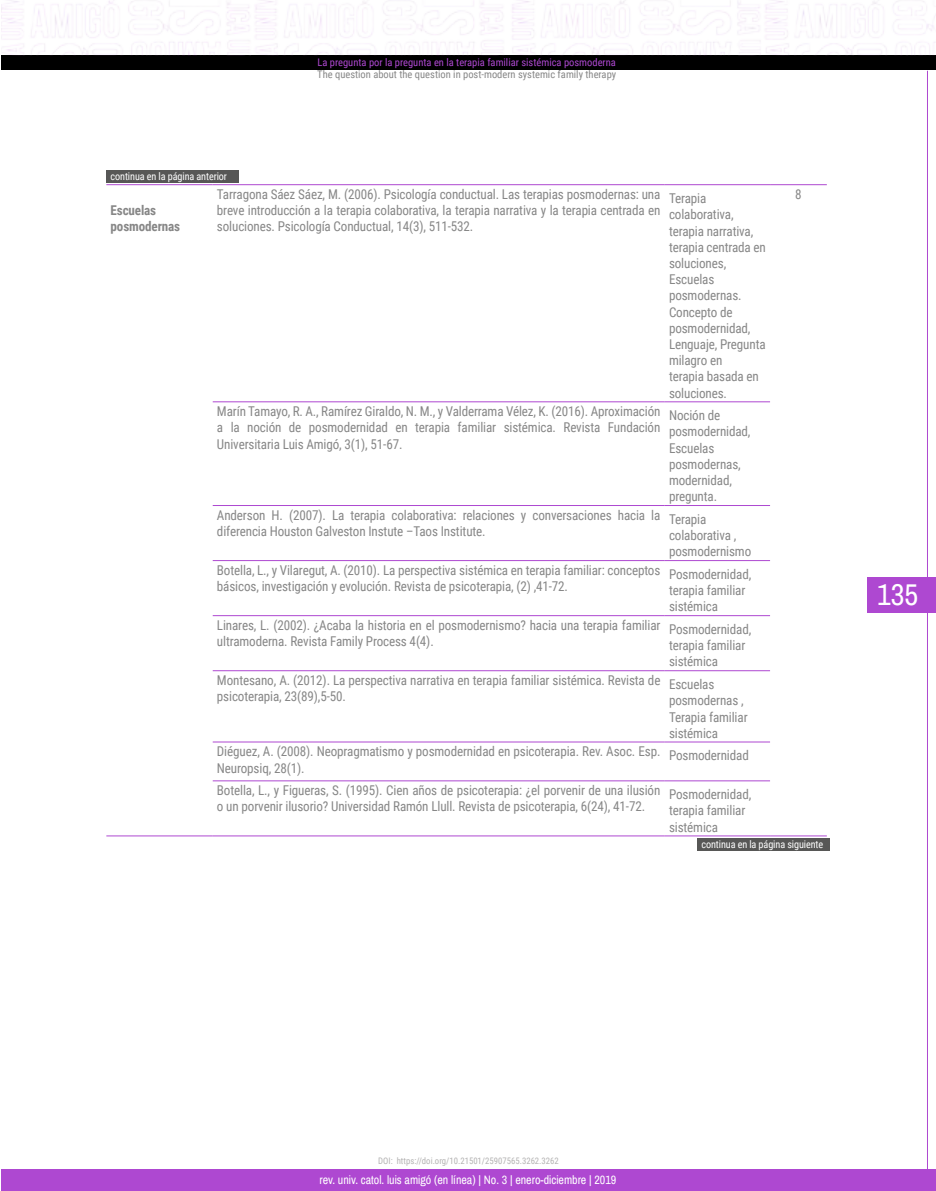
<style>
.page{position:relative;width:936px;height:1191px;background:#fff}
.page>*{position:absolute;margin:0;border:0;box-sizing:border-box;transform-origin:0 0}
.t1{font:30px "Archivo Narrow";color:#fff}
.t2{font:13.5px/16.2px "Roboto Condensed";letter-spacing:-.01em;color:#878787}
.t3{font:700 13.5px/16.2px "Roboto Condensed";letter-spacing:-.01em;color:#878787}
.t4{font:12px "Archivo Narrow";color:#fff}
.t5{font:10.5px "Roboto Condensed";color:#ae48d1}
.t6{font:10.5px "Roboto Condensed";color:#878787}
.t7{font:10.5px "Roboto Condensed";letter-spacing:-.01em;color:#fff}
.t8{font:9px "Roboto Condensed";color:#b3b2b2}
</style>
<div class="page">
<div style="left:1px;top:1169px;width:934px;height:22px;background:#ae48d1"></div>
<div style="left:867px;top:577px;width:68px;height:36px;background:#ae48d1"></div>
<div style="left:1px;top:56px;width:934px;height:14px;background:#000"></div>
<img style="left:1px;top:0;width:934px;height:56px">
<hr style="left:927px;top:71px;width:1px;height:1098px;background:#ae48d1">
<hr style="left:106px;top:184px;width:107px;height:1px;background:#ae48d1">
<hr style="left:213px;top:184px;width:451px;height:1px;background:#ae48d1">
<hr style="left:664px;top:184px;width:106px;height:1px;background:#ae48d1">
<hr style="left:770px;top:184px;width:56px;height:1px;background:#ae48d1">
<hr style="left:213px;top:401px;width:451px;height:1px;background:#ae48d1">
<hr style="left:664px;top:401px;width:106px;height:1px;background:#ae48d1">
<hr style="left:213px;top:505px;width:451px;height:1px;background:#ae48d1">
<hr style="left:664px;top:505px;width:106px;height:1px;background:#ae48d1">
<hr style="left:213px;top:560px;width:451px;height:1px;background:#ae48d1">
<hr style="left:664px;top:560px;width:106px;height:1px;background:#ae48d1">
<hr style="left:213px;top:615px;width:451px;height:1px;background:#ae48d1">
<hr style="left:664px;top:615px;width:106px;height:1px;background:#ae48d1">
<hr style="left:213px;top:670px;width:451px;height:1px;background:#ae48d1">
<hr style="left:664px;top:670px;width:106px;height:1px;background:#ae48d1">
<hr style="left:213px;top:741px;width:451px;height:1px;background:#ae48d1">
<hr style="left:664px;top:741px;width:106px;height:1px;background:#ae48d1">
<hr style="left:213px;top:780px;width:451px;height:1px;background:#ae48d1">
<hr style="left:664px;top:780px;width:106px;height:1px;background:#ae48d1">
<hr style="left:106px;top:835px;width:107px;height:1px;background:#ae48d1">
<hr style="left:213px;top:835px;width:451px;height:1px;background:#ae48d1">
<hr style="left:664px;top:835px;width:106px;height:1px;background:#ae48d1">
<hr style="left:770px;top:835px;width:56px;height:1px;background:#ae48d1">
<div style="left:697px;top:838px;width:132px;height:13px;background:#575756"></div>
<div style="left:106px;top:170px;width:133px;height:13px;background:#575756"></div>
<p class="t7" style="left:111px;top:168px;width:118px">continua en la página anterior</p>
<p class="t5" style="left:317px;top:54px;width:300px">La pregunta por la pregunta en la terapia familiar sistémica posmoderna</p>
<p class="t6" style="left:317px;top:67px;width:300px">The question about the question in post-modern systemic family therapy</p>
<p class="t3" style="left:111px;top:202px;width:71px">Escuelas posmodernas</p>
<p class="t2" style="left:217px;top:186px;width:445px;text-align:justify">Tarragona Sáez Sáez, M. (2006). Psicología conductual. Las terapias posmodernas: una breve introducción a la terapia colaborativa, la terapia narrativa y la terapia centrada en soluciones. Psicología Conductual, 14(3), 511-532.</p>
<p class="t2" style="left:669px;top:190px;width:98px">Terapia colaborativa, terapia narrativa, terapia centrada en soluciones,<br>Escuelas posmodernas.<br>Concepto de posmodernidad,<br>Lenguaje, Pregunta milagro en<br>terapia basada en soluciones.</p>
<p class="t2" style="left:795px;top:186px;width:8px">8</p>
<p class="t2" style="left:217px;top:403px;width:445px;text-align:justify">Marín Tamayo, R. A., Ramírez Giraldo, N. M., y Valderrama Vélez, K. (2016). Aproximación a la noción de posmodernidad en terapia familiar sistémica. Revista Fundación Universitaria Luis Amigó, 3(1), 51-67.</p>
<p class="t2" style="left:669px;top:407px;width:83px">Noción de posmodernidad,<br>Escuelas posmodernas, modernidad, pregunta.</p>
<p class="t2" style="left:217px;top:506px;width:445px">Anderson H. (2007). La terapia colaborativa: relaciones y conversaciones hacia la diferencia Houston Galveston Instute –Taos Institute.</p>
<p class="t2" style="left:669px;top:510px;width:84px">Terapia colaborativa , posmodernismo</p>
<p class="t2" style="left:217px;top:561px;width:445px">Botella, L., y Vilaregut, A. (2010). La perspectiva sistémica en terapia familiar: conceptos básicos, investigación y evolución. Revista de psicoterapia, (2) ,41-72.</p>
<p class="t2" style="left:669px;top:565px;width:84px">Posmodernidad, terapia familiar sistémica</p>
<p class="t2" style="left:217px;top:616px;width:445px">Linares, L. (2002). ¿Acaba la historia en el posmodernismo? hacia una terapia familiar ultramoderna. Revista Family Process 4(4).</p>
<p class="t2" style="left:669px;top:620px;width:84px">Posmodernidad, terapia familiar sistémica</p>
<p class="t2" style="left:217px;top:671px;width:445px">Montesano, A. (2012). La perspectiva narrativa en terapia familiar sistémica. Revista de psicoterapia, 23(89),5-50.</p>
<p class="t2" style="left:669px;top:675px;width:80px">Escuelas posmodernas ,<br>Terapia familiar sistémica</p>
<p class="t2" style="left:217px;top:743px;width:445px">Diéguez, A. (2008). Neopragmatismo y posmodernidad en psicoterapia. Rev. Asoc. Esp.<br>Neuropsiq, 28(1).</p>
<p class="t2" style="left:669px;top:747px;width:81px">Posmodernidad</p>
<p class="t2" style="left:217px;top:782px;width:445px">Botella, L., y Figueras, S. (1995). Cien años de psicoterapia: ¿el porvenir de una ilusión o un porvenir ilusorio? Universidad Ramón Llull. Revista de psicoterapia, 6(24), 41-72.</p>
<p class="t2" style="left:669px;top:786px;width:84px">Posmodernidad, terapia familiar sistémica</p>
<p class="t7" style="left:701px;top:836px;width:123px">continua en la página siguiente</p>
<h1 class="t1" style="left:877px;top:576px;width:43px">135</h1>
<p class="t8" style="left:378px;top:1154px;width:182px">DOI: https://doi.org/10.21501/25907565.3262.3262</p>
<p class="t4" style="left:319px;top:1172px;width:298px">rev. univ. catol. luis amigó (en línea) | No. 3 | enero-diciembre | 2019</p>
</div>
